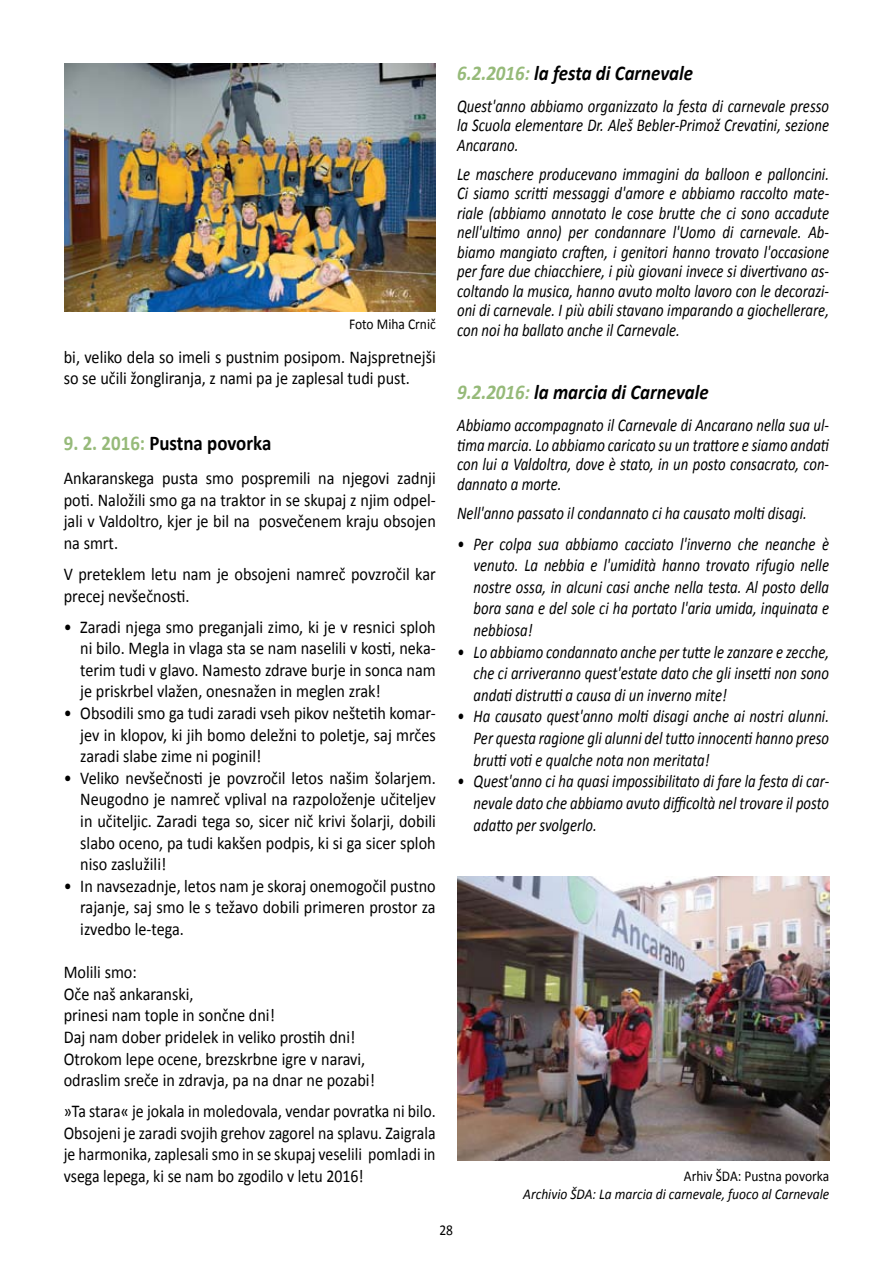
<style>
.page{position:relative;width:893px;height:1263px;background:#fff}
.page>*{position:absolute;margin:0;border:0;box-sizing:border-box;transform-origin:0 0}
.t1{font:italic 700 21px "Calibri";color:#000;scale:.9 1}
.t2{font:700 21px "Calibri";color:#000;scale:.9 1}
.t3{font:italic 18px/19.5px "Calibri";color:#000;text-align:justify;scale:.82 1}
.t4{font:18px/21.6px "Calibri";color:#000;text-align:justify;scale:.9 1}
.t5{font:18px/21.6px "Calibri";color:#000;text-align:justify;scale:.88 1}
.t6{font:italic 15px "Calibri";color:#000;scale:.9 1}
.t7{font:15px "Calibri";color:#000;scale:.9 1}
.s1{color:#96ba79}
</style>
<div class="page">
<img style="left:64px;top:64px;width:372px;height:248px">
<img style="left:457px;top:876px;width:372px;height:284px">
<p class="t7" style="left:349px;top:315px;width:98px">Foto Miha Crnič</p>
<p class="t4" style="left:64px;top:345px;width:415px">bi, veliko dela so imeli s pustnim posipom. Najspretnejši so se učili žongliranja, z nami pa je zaplesal tudi pust.</p>
<p class="t2" style="left:64px;top:430px;width:232px"><span class="s1">9. 2. 2016:</span> Pustna povorka</p>
<p class="t4" style="left:64px;top:466px;width:415px">Ankaranskega pusta smo pospremili na njegovi zadnji poti. Naložili smo ga na traktor in se skupaj z njim odpel&shy;jali v Valdoltro, kjer je bil na posvečenem kraju obsojen na smrt.</p>
<p class="t4" style="left:64px;top:562px;width:415px">V preteklem letu nam je obsojeni namreč povzročil kar precej nevšečnosti.</p>
<p class="t4" style="left:80px;top:615px;width:396px;text-indent:-17px">• Zaradi njega smo preganjali zimo, ki je v resnici sploh ni bilo. Megla in vlaga sta se nam naselili v kosti, neka&shy;terim tudi v glavo. Namesto zdrave burje in sonca nam je priskrbel vlažen, onesnažen in meglen zrak!</p>
<p class="t4" style="left:80px;top:701px;width:397px;text-indent:-17px">• Obsodili smo ga tudi zaradi vseh pikov neštetih komar&shy;jev in klopov, ki jih bomo deležni to poletje, saj mrčes zaradi slabe zime ni poginil!</p>
<p class="t4" style="left:80px;top:766px;width:397px;text-indent:-17px">• Veliko nevšečnosti je povzročil letos našim šolarjem.<br>Neugodno je namreč vplival na razpoloženje učiteljev in učiteljic. Zaradi tega so, sicer nič krivi šolarji, dobili slabo oceno, pa tudi kakšen podpis, ki si ga sicer sploh niso zaslužili!</p>
<p class="t4" style="left:80px;top:874px;width:396px;text-indent:-17px">• In navsezadnje, letos nam je skoraj onemogočil pustno rajanje, saj smo le s težavo dobili primeren prostor za izvedbo le-tega.</p>
<p class="t4" style="left:64px;top:960px;width:347px;text-align:left">Molili smo:<br>Oče naš ankaranski,<br>prinesi nam tople in sončne dni!<br>Daj nam dober pridelek in veliko prostih dni!<br>Otrokom lepe ocene, brezskrbne igre v naravi, odraslim sreče in zdravja, pa na dnar ne pozabi!</p>
<p class="t5" style="left:64px;top:1099px;width:424px">»Ta stara« je jokala in moledovala, vendar povratka ni bilo.<br>Obsojeni je zaradi svojih grehov zagorel na splavu. Zaigrala je harmonika, zaplesali smo in se skupaj veselili pomladi in vsega lepega, ki se nam bo zgodilo v letu 2016!</p>
<p class="t1" style="left:457px;top:60px;width:264px"><span class="s1">6.2.2016:</span> la festa di Carnevale</p>
<p class="t3" style="left:457px;top:95px;width:455px">Quest'anno abbiamo organizzato la festa di carnevale presso la Scuola elementare Dr. Aleš Bebler-Primož Crevatini, sezione Ancarano.</p>
<p class="t3" style="left:457px;top:163px;width:455px">Le maschere producevano immagini da balloon e palloncini.<br>Ci siamo scritti messaggi d'amore e abbiamo raccolto mate&shy;riale (abbiamo annotato le cose brutte che ci sono accadute nell'ultimo anno) per condannare l'Uomo di carnevale. Ab&shy;biamo mangiato craften, i genitori hanno trovato l'occasione per fare due chiacchiere, i più giovani invece si divertivano as&shy;coltando la musica, hanno avuto molto lavoro con le decorazi&shy;oni di carnevale. I più abili stavano imparando a giochellerare, con noi ha ballato anche il Carnevale.</p>
<p class="t1" style="left:457px;top:379px;width:281px"><span class="s1">9.2.2016:</span> la marcia di Carnevale</p>
<p class="t3" style="left:457px;top:415px;width:455px">Abbiamo accompagnato il Carnevale di Ancarano nella sua ul&shy;tima marcia. Lo abbiamo caricato su un trattore e siamo andati con lui a Valdoltra, dove è stato, in un posto consacrato, con&shy;dannato a morte.</p>
<p class="t3" style="left:457px;top:502px;width:428px">Nell'anno passato il condannato ci ha causato molti disagi.</p>
<p class="t3" style="left:474px;top:532px;width:435px;line-height:21.6px;text-indent:-17px">• Per colpa sua abbiamo cacciato l'inverno che neanche è venuto. La nebbia e l'umidità hanno trovato rifugio nelle nostre ossa, in alcuni casi anche nella testa. Al posto della bora sana e del sole ci ha portato l'aria umida, inquinata e nebbiosa!</p>
<p class="t3" style="left:474px;top:640px;width:435px;line-height:21.6px;text-indent:-17px">• Lo abbiamo condannato anche per tutte le zanzare e zecche, che ci arriveranno quest'estate dato che gli insetti non sono andati distrutti a causa di un inverno mite!</p>
<p class="t3" style="left:474px;top:705px;width:435px;line-height:21.6px;text-indent:-17px">• Ha causato quest'anno molti disagi anche ai nostri alunni.<br>Per questa ragione gli alunni del tutto innocenti hanno preso brutti voti e qualche nota non meritata!</p>
<p class="t3" style="left:474px;top:770px;width:435px;line-height:21.6px;text-indent:-17px">• Quest'anno ci ha quasi impossibilitato di fare la festa di car&shy;nevale dato che abbiamo avuto difficoltà nel trovare il posto adatto per svolgerlo.</p>
<p class="t7" style="left:684px;top:1166px;width:163px">Arhiv ŠDA: Pustna povorka</p>
<p class="t6" style="left:523px;top:1184px;width:341px">Archivio ŠDA: La marcia di carnevale, fuoco al Carnevale</p>
<p class="t7" style="left:439px;top:1221px;width:17px">28</p>
</div>
